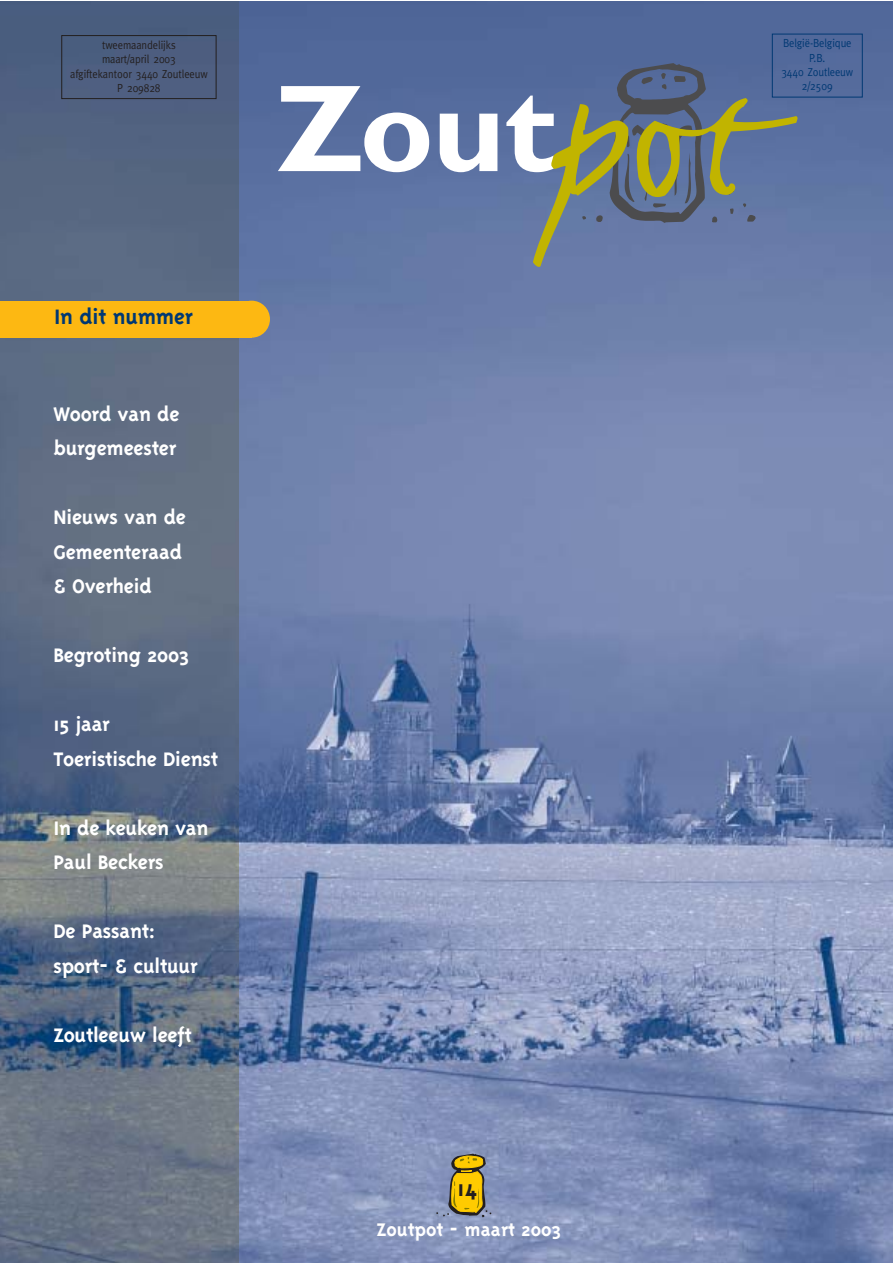
<style>
.page{position:relative;width:893px;height:1263px;background:#fff}
.page>*{position:absolute;margin:0;border:0;box-sizing:border-box;transform-origin:0 0}
.t1{font:25.5px "Triplex Bold E";color:#231f1f}
.t2{font:24px "Triplex Bold E";letter-spacing:-.01em;color:#003873}
.t3{font:22.5px/34.5px "Triplex Bold E";letter-spacing:-.01em;color:#fff}
.t4{font:21px "Triplex Bold E";color:#fff}
.t5{font:11.7px/14.2px "Meta";letter-spacing:-.005em;color:#231f1f;text-align:center;scale:.9 1}
.t6{font:11.7px/14.2px "Meta";letter-spacing:-.005em;color:#003873;text-align:center;scale:.9 1}
</style>
<div class="page">
<img style="left:238px;top:2px;width:654px;height:1261px">
<img style="left:0;top:2px;width:238px;height:1261px">
<div style="left:772px;top:34px;width:90px;height:63px;border:1px solid #003873"></div>
<svg style="left:278px;top:86px;width:151px;height:86px"></svg>
<svg style="left:439px;top:114px;width:58px;height:58px"></svg>
<svg style="left:506px;top:63px;width:293px;height:206px"></svg>
<div style="left:61px;top:35px;width:155px;height:64px;border:1px solid #231f1f"></div>
<svg style="left:436px;top:1154px;width:55px;height:63px"></svg>
<div style="left:0;top:301px;width:251px;height:37px;background:#fdb812"></div>
<div style="left:233px;top:301px;width:37px;height:37px;background:#fdb812;border-radius:50%"></div>
<p class="t5" style="left:70px;top:39px;width:154px">tweemaandelijks<br>maart/april 2003 afgiftekantoor 3440 Zoutleeuw<br>P 209828</p>
<p class="t2" style="left:54px;top:308px;width:140px">In dit nummer</p>
<p class="t3" style="left:53px;top:398px;width:128px">Woord van de burgemeester</p>
<p class="t3" style="left:53px;top:502px;width:134px">Nieuws van de<br>Gemeenteraad &amp; Overheid</p>
<p class="t3" style="left:53px;top:640px;width:137px">Begroting 2003</p>
<p class="t3" style="left:53px;top:709px;width:166px">15 jaar<br>Toeristische Dienst</p>
<p class="t3" style="left:53px;top:812px;width:156px">In de keuken van<br>Paul Beckers</p>
<p class="t3" style="left:53px;top:916px;width:146px">De Passant: sport- &amp; cultuur</p>
<p class="t3" style="left:53px;top:1019px;width:140px">Zoutleeuw leeft</p>
<p class="t1" style="left:457px;top:1179px;width:21px">14</p>
<p class="t4" style="left:376px;top:1222px;width:186px">Zoutpot - maart 2003</p>
<p class="t6" style="left:781px;top:37px;width:81px">België-Belgique<br>P.B.<br>3440 Zoutleeuw<br>2/2509</p>
</div>
